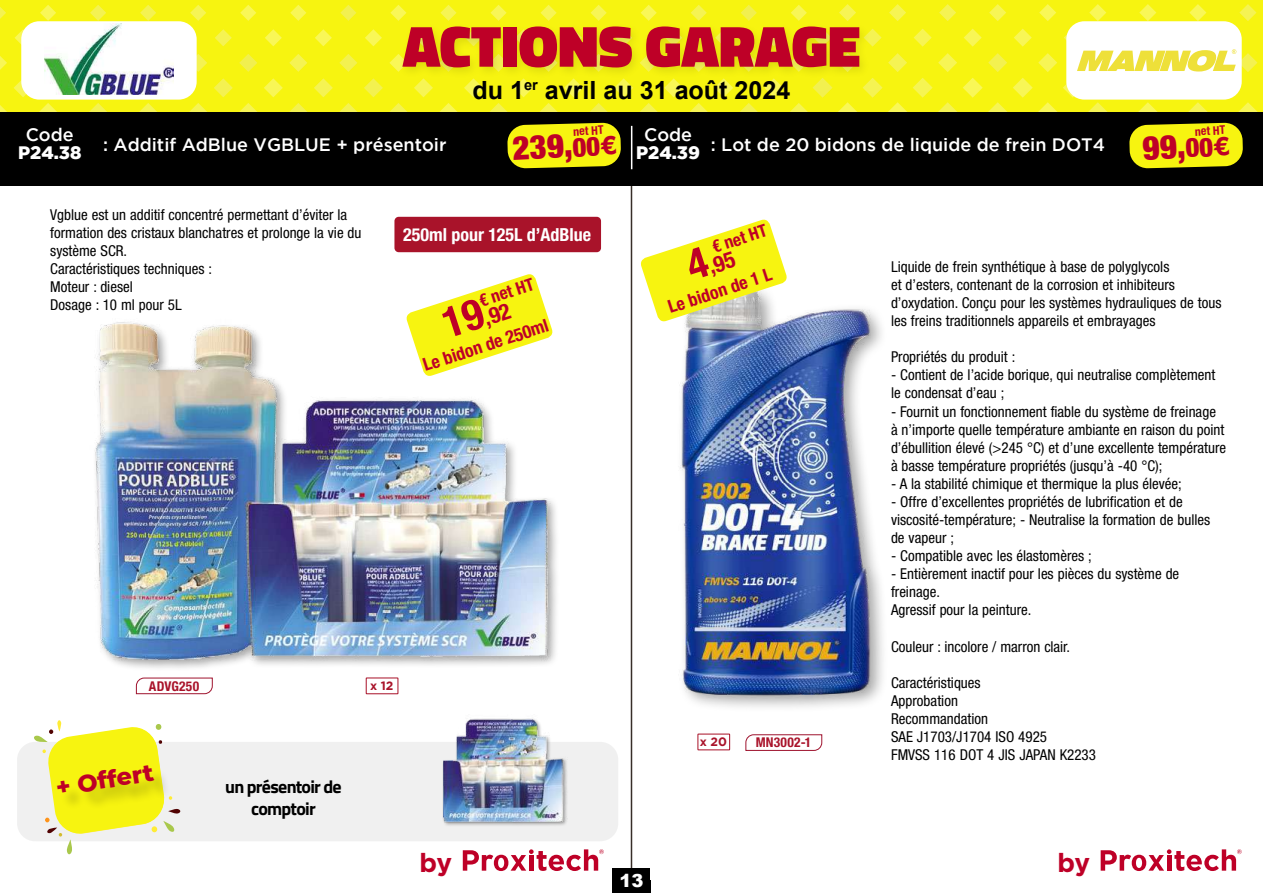
<style>
.page{position:relative;width:1263px;height:893px;background:#fff}
.page>*{position:absolute;margin:0;border:0;box-sizing:border-box;transform-origin:0 0}
.t1{font:900 58.8px "Titillium Web";color:#be0027}
.t2{font:900 condensed 33px "Helvetica Neue LT Std";color:#be0027}
.t3{font:700 26.25px "Gotham";color:#be0027}
.t4{font:700 25.05px "Arial";color:#000}
.t5{font:800 24px "Montserrat";color:#be0027}
.t6{font:700 condensed 22.5px "Helvetica Neue LT Std";color:#be0027}
.t7{font:500 18px "Gotham";color:#fff}
.t8{font:700 condensed 18px "Helvetica Neue LT Std";color:#be0027}
.t9{font:700 18px/21.6px "Titillium Web";letter-spacing:-.04em;color:#000;text-align:center}
.t10{font:700 condensed 18px "Helvetica Neue LT Std";color:#fff}
.t11{font:900 18px "Gotham";color:#fff}
.t12{font:900 18px "Arial";color:#fff}
.t13{font:700 condensed 17.4px "Helvetica Neue LT Std";color:#be0027}
.t14{font:condensed 15px/18px "Helvetica Neue LT Std";color:#000}
.t15{font:700 condensed 13.5px "Helvetica Neue LT Std";letter-spacing:.02em;color:#a9132a}
.t16{font:700 12.15px "Gotham";color:#a9132a}
.t17{font:700 condensed 12px "Helvetica Neue LT Std";color:#be0027}
.s1{font-size:26.4px}
.s2{font-weight:800;font-stretch:normal;font-size:26.4px}
.s3{font-size:42.45px}
</style>
<div class="page">
<div style="left:0;top:0;width:1263px;height:131px;background:#f7f410"></div>
<svg style="left:15px;top:29px;width:9px;height:15px"></svg>
<svg style="left:215px;top:29px;width:17px;height:17px"></svg>
<svg style="left:265px;top:29px;width:17px;height:17px"></svg>
<svg style="left:315px;top:29px;width:17px;height:17px"></svg>
<svg style="left:365px;top:29px;width:17px;height:17px"></svg>
<svg style="left:0;top:7px;width:6px;height:12px"></svg>
<svg style="left:0;top:56px;width:7px;height:14px"></svg>
<svg style="left:40px;top:5px;width:16px;height:16px"></svg>
<svg style="left:90px;top:5px;width:16px;height:16px"></svg>
<svg style="left:140px;top:5px;width:16px;height:16px"></svg>
<svg style="left:190px;top:5px;width:16px;height:16px"></svg>
<svg style="left:197px;top:54px;width:10px;height:18px"></svg>
<svg style="left:240px;top:5px;width:16px;height:16px"></svg>
<svg style="left:239px;top:54px;width:18px;height:18px"></svg>
<svg style="left:290px;top:5px;width:16px;height:16px"></svg>
<svg style="left:289px;top:54px;width:18px;height:18px"></svg>
<svg style="left:340px;top:5px;width:16px;height:16px"></svg>
<svg style="left:339px;top:54px;width:18px;height:18px"></svg>
<svg style="left:390px;top:5px;width:16px;height:16px"></svg>
<svg style="left:389px;top:54px;width:9px;height:17px"></svg>
<svg style="left:440px;top:5px;width:17px;height:16px"></svg>
<svg style="left:490px;top:5px;width:17px;height:16px"></svg>
<svg style="left:540px;top:5px;width:17px;height:16px"></svg>
<svg style="left:590px;top:5px;width:17px;height:16px"></svg>
<svg style="left:641px;top:5px;width:16px;height:16px"></svg>
<svg style="left:691px;top:5px;width:16px;height:16px"></svg>
<svg style="left:741px;top:5px;width:16px;height:16px"></svg>
<svg style="left:791px;top:5px;width:16px;height:16px"></svg>
<svg style="left:839px;top:4px;width:17px;height:17px"></svg>
<svg style="left:889px;top:4px;width:17px;height:17px"></svg>
<svg style="left:888px;top:53px;width:19px;height:19px"></svg>
<svg style="left:939px;top:4px;width:17px;height:17px"></svg>
<svg style="left:938px;top:53px;width:19px;height:19px"></svg>
<svg style="left:989px;top:4px;width:17px;height:17px"></svg>
<svg style="left:988px;top:53px;width:19px;height:19px"></svg>
<svg style="left:1039px;top:4px;width:17px;height:17px"></svg>
<svg style="left:1038px;top:53px;width:19px;height:19px"></svg>
<svg style="left:1089px;top:4px;width:17px;height:17px"></svg>
<svg style="left:1139px;top:4px;width:17px;height:17px"></svg>
<svg style="left:1189px;top:4px;width:17px;height:17px"></svg>
<svg style="left:1239px;top:4px;width:17px;height:17px"></svg>
<svg style="left:871px;top:29px;width:11px;height:18px"></svg>
<svg style="left:914px;top:29px;width:18px;height:18px"></svg>
<svg style="left:964px;top:29px;width:18px;height:18px"></svg>
<svg style="left:1014px;top:29px;width:18px;height:18px"></svg>
<svg style="left:1101px;top:849px;width:141px;height:22px"></svg>
<svg style="left:463px;top:849px;width:141px;height:22px"></svg>
<hr style="left:631px;top:184px;width:1px;height:709px;background:#372e28">
<div style="left:0;top:113px;width:1263px;height:73px;background:#000"></div>
<hr style="left:631px;top:126px;width:1px;height:43px;background:#fff">
<div style="left:21px;top:21px;width:176px;height:79px;background:#fff;border-radius:18px"></div>
<div style="left:1066px;top:21px;width:176px;height:79px;background:#fff;border-radius:18px"></div>
<div style="left:17px;top:742px;width:601px;height:99px;background:#f0f0f0;border-radius:18px"></div>
<div style="left:613px;top:880px;width:37px;height:13px;background:#000"></div>
<div style="left:398px;top:22px;width:473px;height:57px;background:#000;opacity:.1"></div>
<svg style="left:0;top:78px;width:1263px;height:90px"></svg>
<svg style="left:34px;top:720px;width:146px;height:134px"></svg>
<div style="left:59px;top:768px;width:113px;height:43px;background:#000;opacity:.2"></div>
<div style="left:613px;top:868px;width:37px;height:24px;background:#000"></div>
<img style="left:95px;top:322px;width:461px;height:356px">
<img style="left:443px;top:718px;width:125px;height:108px">
<img style="left:632px;top:261px;width:251px;height:465px">
<div style="left:697px;top:734px;width:33px;height:16px;border:1px solid #a9132a"></div>
<div style="left:366px;top:677px;width:32px;height:17px;border:1px solid #a9132a"></div>
<img style="left:44px;top:23px;width:130px;height:71px">
<svg style="left:1064px;top:29px;width:194px;height:43px"></svg>
<svg style="left:745px;top:734px;width:77px;height:17px"></svg>
<svg style="left:136px;top:678px;width:77px;height:16px"></svg>
<svg style="left:405px;top:274px;width:149px;height:104px"></svg>
<svg style="left:639px;top:219px;width:149px;height:104px"></svg>
<div style="left:394px;top:217px;width:207px;height:35px;background:#a9132a;border-radius:4px"></div>
<h1 class="t1" style="left:403px;top:3px;width:459px">ACTIONS GARAGE</h1>
<h3 class="t4" style="left:473px;top:73px;width:319px">du 1<sup>er</sup> avril au 31 août 2024</h3>
<p class="t17" style="left:573px;top:124px;width:32px;rotate:-3deg">net HT</p>
<p class="t17" style="left:1194px;top:124px;width:32px;rotate:-3deg">net HT</p>
<p class="t7" style="left:26px;top:124px;width:50px">Code</p>
<p class="t11" style="left:18px;top:142px;width:65px">P24.38</p>
<p class="t7" style="left:711px;top:134px;width:396px">: Lot de 20 bidons de liquide de frein DOT4</p>
<p class="t7" style="left:644px;top:124px;width:50px">Code</p>
<p class="t11" style="left:636px;top:142px;width:65px">P24.39</p>
<h2 class="t2" style="left:511px;top:128px;width:106px;rotate:-3deg">239,<span class="s1">00</span><span class="s2">€</span></h2>
<h2 class="t2" style="left:1141px;top:127px;width:89px;rotate:-3deg">99,<span class="s1">00</span><span class="s2">€</span></h2>
<p class="t7" style="left:103px;top:134px;width:345px">: Additif AdBlue VGBLUE + présentoir</p>
<p class="t14" style="left:50px;top:205px;width:313px">Vgblue est un additif concentré permettant d’éviter la formation des cristaux blanchatres et prolonge la vie du système SCR.<br>Caractéristiques techniques :<br>Moteur : diesel<br>Dosage : 10 ml pour 5L</p>
<p class="t10" style="left:403px;top:224px;width:190px">250ml pour 125L d’AdBlue</p>
<p class="t13" style="left:476px;top:291px;width:58px;rotate:-18deg">€ net HT</p>
<h3 class="t6" style="left:441px;top:318px;width:69px;rotate:-18deg"><span class="s3">19</span>,92</h3>
<p class="t8" style="left:420px;top:355px;width:132px;rotate:-18deg">Le bidon de 250ml</p>
<p class="t13" style="left:709px;top:237px;width:58px;rotate:-18deg">€ net HT</p>
<h3 class="t6" style="left:685px;top:260px;width:49px;rotate:-18deg"><span class="s3">4</span>,95</h3>
<p class="t8" style="left:665px;top:297px;width:110px;rotate:-18deg">Le bidon de 1 L</p>
<p class="t15" style="left:149px;top:678px;width:52px">ADVG250</p>
<p class="t16" style="left:370px;top:679px;width:25px">x 12</p>
<h3 class="t5" style="left:53px;top:770px;width:100px;rotate:-9deg">+ Offert</h3>
<p class="t9" style="left:225px;top:775px;width:118px">un présentoir de comptoir</p>
<p class="t16" style="left:700px;top:735px;width:29px">x 20</p>
<p class="t15" style="left:756px;top:734px;width:57px">MN3002-1</p>
<p class="t14" style="left:891px;top:257px;width:332px">Liquide de frein synthétique à base de polyglycols<br>et d’esters, contenant de la corrosion et inhibiteurs d’oxydation. Conçu pour les systèmes hydrauliques de tous les freins traditionnels appareils et embrayages</p>
<p class="t14" style="left:891px;top:348px;width:126px">Propriétés du produit :</p>
<p class="t14" style="left:891px;top:366px;width:326px">- Contient de l’acide borique, qui neutralise complètement le condensat d’eau ;</p>
<p class="t14" style="left:891px;top:402px;width:337px">- Fournit un fonctionnement fiable du système de freinage à n’importe quelle température ambiante en raison du point d’ébullition élevé (&gt;245 °C) et d’une excellente température à basse température propriétés (jusqu’à -40 °C);</p>
<p class="t14" style="left:891px;top:474px;width:292px">- A la stabilité chimique et thermique la plus élevée;</p>
<p class="t14" style="left:891px;top:492px;width:321px">- Offre d’excellentes propriétés de lubrification et de viscosité-température; - Neutralise la formation de bulles de vapeur ;</p>
<p class="t14" style="left:891px;top:547px;width:202px">- Compatible avec les élastomères ;</p>
<p class="t14" style="left:891px;top:565px;width:290px">- Entièrement inactif pour les pièces du système de freinage.<br>Agressif pour la peinture.</p>
<p class="t14" style="left:891px;top:637px;width:181px">Couleur : incolore / marron clair.</p>
<p class="t14" style="left:891px;top:673px;width:206px">Caractéristiques<br>Approbation<br>Recommandation<br>SAE J1703/J1704 ISO 4925<br>FMVSS 116 DOT 4 JIS JAPAN K2233</p>
<h3 class="t3" style="left:420px;top:845px;width:34px">by</h3>
<h3 class="t3" style="left:1057px;top:845px;width:34px">by</h3>
<p class="t12" style="left:619px;top:867px;width:26px">13</p>
</div>
